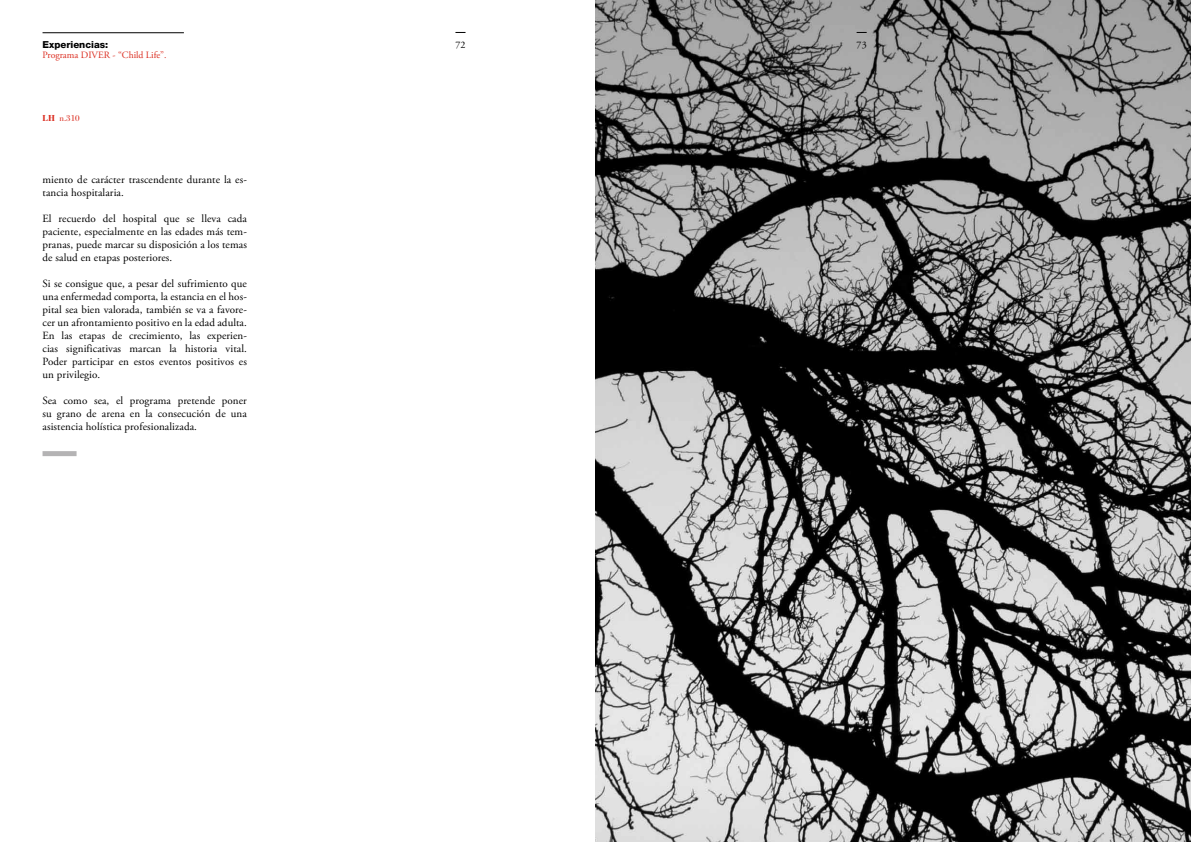
<style>
.page{position:relative;width:1191px;height:842px;background:#fff}
.page>*{position:absolute;margin:0;border:0;box-sizing:border-box;transform-origin:0 0}
.t1{font:11px/13px "Adobe Garamond Pro";letter-spacing:.01em;color:#000;text-align:justify}
.t2{font:10px "Adobe Garamond Pro";color:#000}
.t3{font:9.7px/10px "Adobe Garamond Pro";color:#db2b1e}
.t4{font:9px "Bodoni Std";color:#db2b1e}
.s1{font-family:"Helvetica Neue LT Std";font-weight:800;color:#000}
.s2{font-weight:700}
</style>
<div class="page">
<img style="left:595px;top:0;width:596px;height:842px">
<hr style="left:43px;top:33px;width:141px;height:1px;background:#000">
<div style="left:43px;top:451px;width:34px;height:5px;background:#b4b3b4"></div>
<p class="t3" style="left:43px;top:40px;width:125px"><span class="s1">Experiencias:<br></span>Programa DIVER - “Child Life”.</p>
<p class="t2" style="left:455px;top:39px;width:12px">72</p>
<p class="t4" style="left:43px;top:113px;width:39px"><span class="s2">LH</span> n.310</p>
<p class="t1" style="left:43px;top:173px;width:206px">miento de carácter trascendente durante la es&shy;tancia hospitalaria.</p>
<p class="t1" style="left:43px;top:212px;width:206px">El recuerdo del hospital que se lleva cada paciente, especialmente en las edades más tem&shy;pranas, puede marcar su disposición a los temas de salud en etapas posteriores.</p>
<p class="t1" style="left:43px;top:277px;width:206px">Si se consigue que, a pesar del sufrimiento que una enfermedad comporta, la estancia en el hos&shy;pital sea bien valorada, también se va a favore&shy;cer un afrontamiento positivo en la edad adulta.<br>En las etapas de crecimiento, las experien&shy;cias significativas marcan la historia vital.<br>Poder participar en estos eventos positivos es un privilegio.</p>
<p class="t1" style="left:43px;top:395px;width:206px">Sea como sea, el programa pretende poner su grano de arena en la consecución de una asistencia holística profesionalizada.</p>
<p class="t2" style="left:856px;top:39px;width:12px">73</p>
</div>
